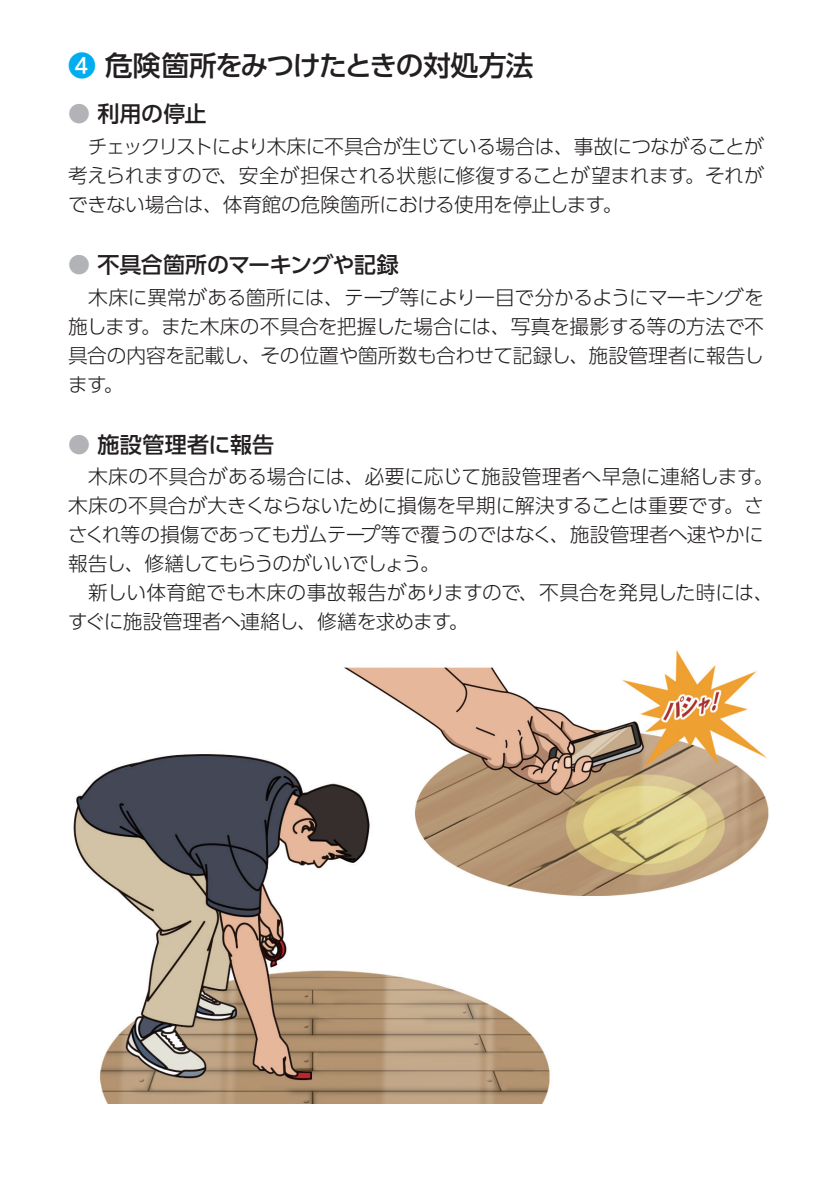
<style>
.page{position:relative;width:840px;height:1191px;background:#fff}
.page>*{position:absolute;margin:0;border:0;box-sizing:border-box;transform-origin:0 0}
.t1{font:500 27.8px "UD Shin Go Pr 6 N";letter-spacing:-.05em;color:#231f20}
.t2{font:500 22px "UD Shin Go Pr 6 N";letter-spacing:-.01em;color:#231f20}
.t3{font:500 22px "UD Shin Go Pr 6 N";letter-spacing:.01em;color:#231f20}
.t4{font:300 19.6px/29px "UD Shin Go Pr 6 N";letter-spacing:-.015em;color:#231f20;text-align:justify}
.s1{color:#00aeef}
.s2{color:#b2b3b7}
</style>
<div class="page">
<img style="left:73px;top:754px;width:477px;height:349px">
<img style="left:334px;top:650px;width:435px;height:262px">
<h1 class="t1" style="left:68px;top:42px;width:467px"><span class="s1">❹</span> 危険箇所をみつけたときの対処方法</h1>
<p class="t2" style="left:68px;top:96px;width:140px"><span class="s2">●</span> 利用の停止</p>
<p class="t4" style="left:68px;top:131px;width:696px">　チェックリストにより木床に不具合が生じている場合は、事故につながることが考えられますので、安全が担保される状態に修復することが望まれます。それができない場合は、体育館の危険箇所における使用を停止します。</p>
<p class="t2" style="left:68px;top:247px;width:332px"><span class="s2">●</span> 不具合箇所のマーキングや記録</p>
<p class="t4" style="left:68px;top:282px;width:696px">　木床に異常がある箇所には、テープ等により一目で分かるようにマーキングを施します。また木床の不具合を把握した場合には、写真を撮影する等の方法で不具合の内容を記載し、その位置や箇所数も合わせて記録し、施設管理者に報告します。</p>
<p class="t3" style="left:68px;top:426px;width:207px"><span class="s2">●</span> 施設管理者に報告</p>
<p class="t4" style="left:68px;top:461px;width:706px;text-align:left">　木床の不具合がある場合には、必要に応じて施設管理者へ早急に連絡します。木床の不具合が大きくならないために損傷を早期に解決することは重要です。ささくれ等の損傷であってもガムテープ等で覆うのではなく、施設管理者へ速やかに報告し、修繕してもらうのがいいでしょう。<br>　新しい体育館でも木床の事故報告がありますので、不具合を発見した時には、すぐに施設管理者へ連絡し、修繕を求めます。</p>
</div>
